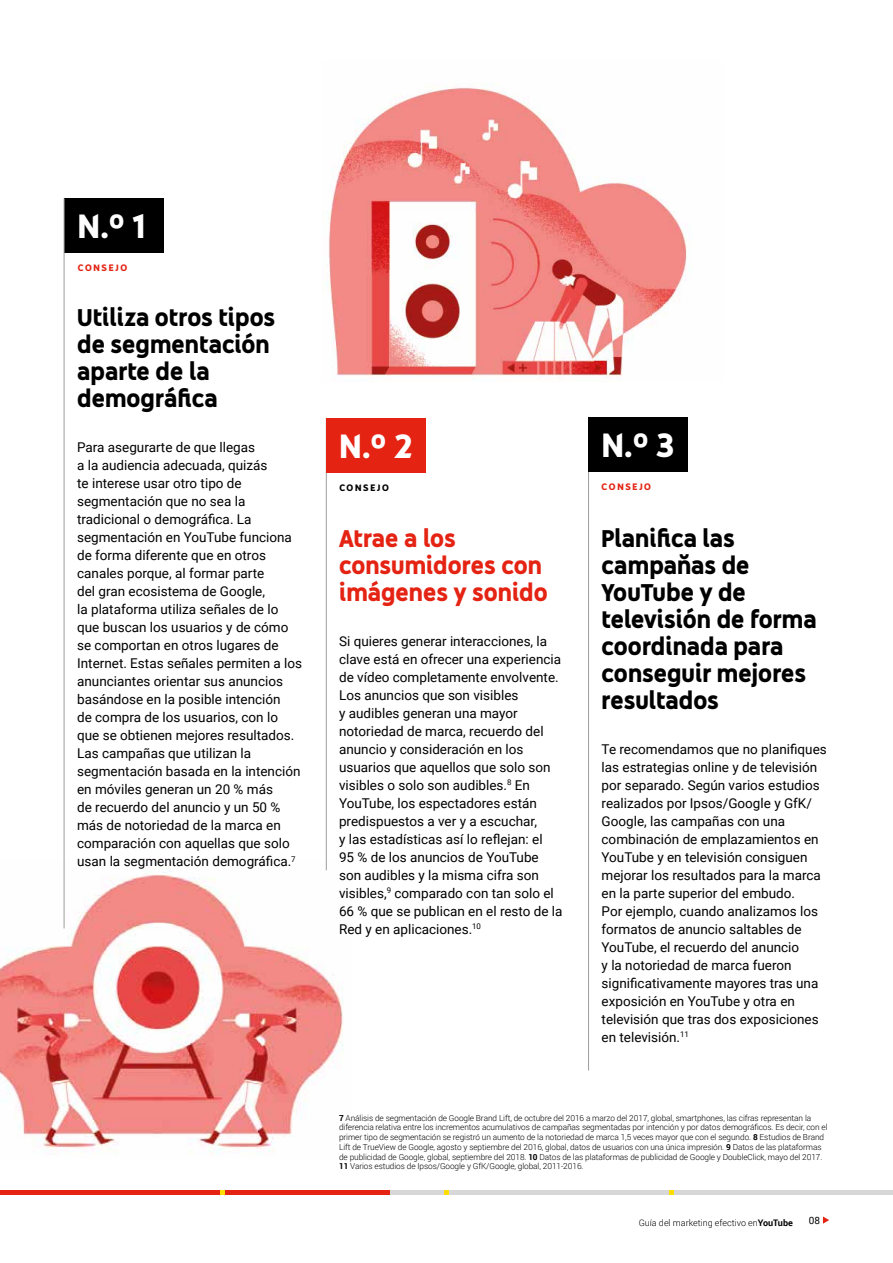
<style>
.page{position:relative;width:893px;height:1263px;background:#fff}
.page>*{position:absolute;margin:0;border:0;box-sizing:border-box;transform-origin:0 0}
.t1{font:700 37.5px "YT Sans";color:#fff}
.t2{font:700 27px/27px "YT Sans";color:#000}
.t3{font:700 27px/27px "YT Sans";color:#e42313}
.t4{font:13.5px/18px "Roboto";color:#000}
.t5{font:700 10.5px "YT Sans";letter-spacing:.16em;color:#e42313;scale:1.04 1}
.t6{font:700 10.5px "YT Sans";letter-spacing:.16em;color:#000;scale:1.04 1}
.t7{font:10.05px "Roboto";color:#000}
.t8{font:300 9px "Roboto";color:#000}
.t9{font:300 8.25px/9.8px "Roboto";letter-spacing:-.01em;color:#000}
.s1{font-weight:700}
</style>
<div class="page">
<img style="left:0;top:861px;width:343px;height:293px">
<hr style="left:326px;top:418px;width:1px;height:452px;background:#9d9d9c">
<hr style="left:588px;top:417px;width:1px;height:653px;background:#9d9d9c">
<svg style="left:823px;top:1216px;width:6px;height:8px"></svg>
<div style="left:64px;top:198px;width:100px;height:55px;background:#000"></div>
<div style="left:326px;top:418px;width:99px;height:54px;background:#e42313"></div>
<div style="left:588px;top:417px;width:100px;height:54px;background:#000"></div>
<hr style="left:0;top:1191px;width:893px;height:4px;background:#d7d7d7">
<hr style="left:0;top:1191px;width:389px;height:4px;background:#e42313">
<svg style="left:221px;top:1191px;width:4px;height:4px"></svg>
<svg style="left:444px;top:1191px;width:4px;height:4px"></svg>
<svg style="left:669px;top:1191px;width:4px;height:4px"></svg>
<img style="left:327px;top:84px;width:365px;height:294px">
<hr style="left:64px;top:198px;width:1px;height:730px;background:#9d9d9c">
<h1 class="t1" style="left:78px;top:199px;width:69px">N.º 1</h1>
<p class="t5" style="left:78px;top:260px;width:49px">CONSEJO</p>
<h2 class="t2" style="left:77px;top:303px;width:199px">Utiliza otros tipos de segmentación aparte de la demográfica</h2>
<p class="t4" style="left:77px;top:438px;width:226px">Para asegurarte de que llegas<br>a la audiencia adecuada, quizás<br>te interese usar otro tipo de segmentación que no sea la tradicional o demográfica. La segmentación en YouTube funciona de forma diferente que en otros canales porque, al formar parte<br>del gran ecosistema de Google,<br>la plataforma utiliza señales de lo que buscan los usuarios y de cómo se comportan en otros lugares de<br>Internet. Estas señales permiten a los anunciantes orientar sus anuncios basándose en la posible intención<br>de compra de los usuarios, con lo que se obtienen mejores resultados.<br>Las campañas que utilizan la segmentación basada en la intención en móviles generan un 20 % más<br>de recuerdo del anuncio y un 50 % más de notoriedad de la marca en comparación con aquellas que solo usan la segmentación demográfica.<sup>7</sup></p>
<h1 class="t1" style="left:339px;top:418px;width:75px">N.º 2</h1>
<h1 class="t1" style="left:602px;top:417px;width:74px">N.º 3</h1>
<p class="t6" style="left:339px;top:480px;width:49px">CONSEJO</p>
<p class="t5" style="left:602px;top:479px;width:49px">CONSEJO</p>
<h2 class="t3" style="left:339px;top:523px;width:210px">Atrae a los consumidores con imágenes y sonido</h2>
<p class="t4" style="left:339px;top:631px;width:225px">Si quieres generar interacciones, la clave está en ofrecer una experiencia de vídeo completamente envolvente.<br>Los anuncios que son visibles<br>y audibles generan una mayor notoriedad de marca, recuerdo del anuncio y consideración en los usuarios que aquellos que solo son visibles o solo son audibles.<sup>8</sup> En YouTube, los espectadores están predispuestos a ver y a escuchar,<br>y las estadísticas así lo reflejan: el<br>95 % de los anuncios de YouTube son audibles y la misma cifra son visibles,<sup>9</sup> comparado con tan solo el 66 % que se publican en el resto de la Red y en aplicaciones.<sup>10</sup></p>
<h2 class="t2" style="left:602px;top:523px;width:216px">Planifica las campañas de<br>YouTube y de televisión de forma coordinada para conseguir mejores resultados</h2>
<p class="t4" style="left:602px;top:739px;width:227px">Te recomendamos que no planifiques las estrategias online y de televisión por separado. Según varios estudios realizados por Ipsos/Google y GfK/ Google, las campañas con una combinación de emplazamientos en YouTube y en televisión consiguen mejorar los resultados para la marca en la parte superior del embudo.<br>Por ejemplo, cuando analizamos los formatos de anuncio saltables de YouTube, el recuerdo del anuncio<br>y la notoriedad de marca fueron significativamente mayores tras una exposición en YouTube y otra en televisión que tras dos exposiciones en televisión.<sup>11</sup></p>
<p class="t9" style="left:339px;top:1112px;width:490px"><span class="s1">7</span> Análisis de segmentación de Google Brand Lift, de octubre del 2016 a marzo del 2017, global, smartphones, las cifras representan la diferencia relativa entre los incrementos acumulativos de campañas segmentadas por intención y por datos demográficos. Es decir, con el primer tipo de segmentación se registró un aumento de la notoriedad de marca 1,5 veces mayor que con el segundo. <span class="s1">8</span> Estudios de Brand Lift de TrueView de Google, agosto y septiembre del 2016, global, datos de usuarios con una única impresión. <span class="s1">9</span> Datos de las plataformas de publicidad de Google, global, septiembre del 2018. <span class="s1">10</span> Datos de las plataformas de publicidad de Google y DoubleClick, mayo del 2017.<br><span class="s1">11</span> Varios estudios de Ipsos/Google y GfK/Google, global, 2011-2016.</p>
<p class="t8" style="left:639px;top:1216px;width:156px">Guía del marketing efectivo en<span class="s1">YouTube</span></p>
<p class="t7" style="left:809px;top:1213px;width:13px">08</p>
</div>
